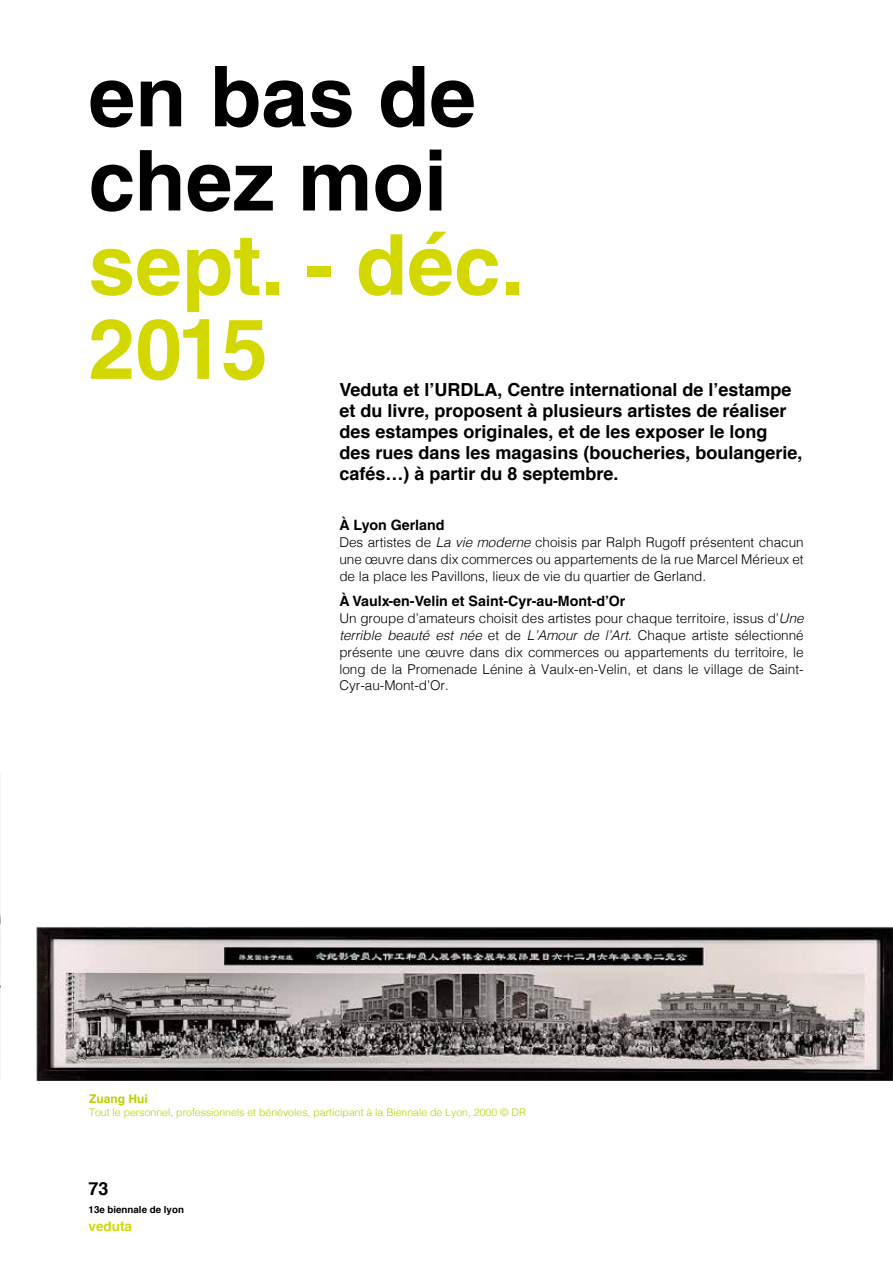
<style>
.page{position:relative;width:893px;height:1263px;background:#fff}
.page>*{position:absolute;margin:0;border:0;box-sizing:border-box;transform-origin:0 0}
.t1{font:700 84px/84.2px "Helvetica LT Std";color:#000}
.t2{font:700 84px/84.2px "Helvetica LT Std";color:#d3d800}
.t3{font:700 18px/21px "Helvetica";color:#000}
.t4{font:700 14.25px "Helvetica LT Std";color:#000}
.t5{font:300 13.5px/16.8px "Helvetica";color:#000;text-align:justify}
.t6{font:700 13.5px "Helvetica";color:#d3d800}
.t7{font:700 12px "Helvetica";color:#bccf00}
.t8{font:300 10.5px "Helvetica";color:#bccf00}
.t9{font:700 9.75px "Helvetica";color:#000}
.s1{font-style:italic}
</style>
<div class="page">
<img style="left:36px;top:926px;width:857px;height:154px">
<img style="left:0;top:774px;width:1px;height:306px">
<h1 class="t1" style="left:89px;top:53px;width:389px">en bas de chez moi</h1>
<h1 class="t2" style="left:89px;top:222px;width:437px">sept. - déc.<br>2015</h1>
<p class="t3" style="left:339px;top:379px;width:465px">Veduta et l’URDLA, Centre international de l’estampe et du livre, proposent à plusieurs artistes de réaliser des estampes originales, et de les exposer le long des rues dans les magasins (boucheries, boulangerie, cafés…) à partir du 8 septembre.</p>
<p class="t4" style="left:339px;top:517px;width:107px">À Lyon Gerland</p>
<p class="t5" style="left:339px;top:533px;width:466px">Des artistes de <span class="s1">La vie moderne</span> choisis par Ralph Rugoff présentent chacun une œuvre dans dix commerces ou appartements de la rue Marcel Mérieux et de la place les Pavillons, lieux de vie du quartier de Gerland.</p>
<p class="t4" style="left:339px;top:592px;width:288px">À Vaulx-en-Velin et Saint-Cyr-au-Mont-d’Or</p>
<p class="t5" style="left:339px;top:609px;width:466px">Un groupe d’amateurs choisit des artistes pour chaque territoire, issus d’<span class="s1">Une terrible beauté est née</span> et de <span class="s1">L’Amour de l’Art</span>. Chaque artiste sélectionné présente une œuvre dans dix commerces ou appartements du territoire, le long de la Promenade Lénine à Vaulx-en-Velin, et dans le village de Saint-Cyr-au-Mont-d’Or.</p>
<p class="t7" style="left:89px;top:1089px;width:60px">Zuang Hui</p>
<p class="t8" style="left:89px;top:1103px;width:438px">Tout le personnel, professionnels et bénévoles, participant à la Biennale de Lyon, 2000 © DR</p>
<h2 class="t3" style="left:89px;top:1179px;width:22px">73</h2>
<p class="t9" style="left:89px;top:1201px;width:97px">13e biennale de lyon</p>
<p class="t6" style="left:89px;top:1215px;width:45px">veduta</p>
</div>
